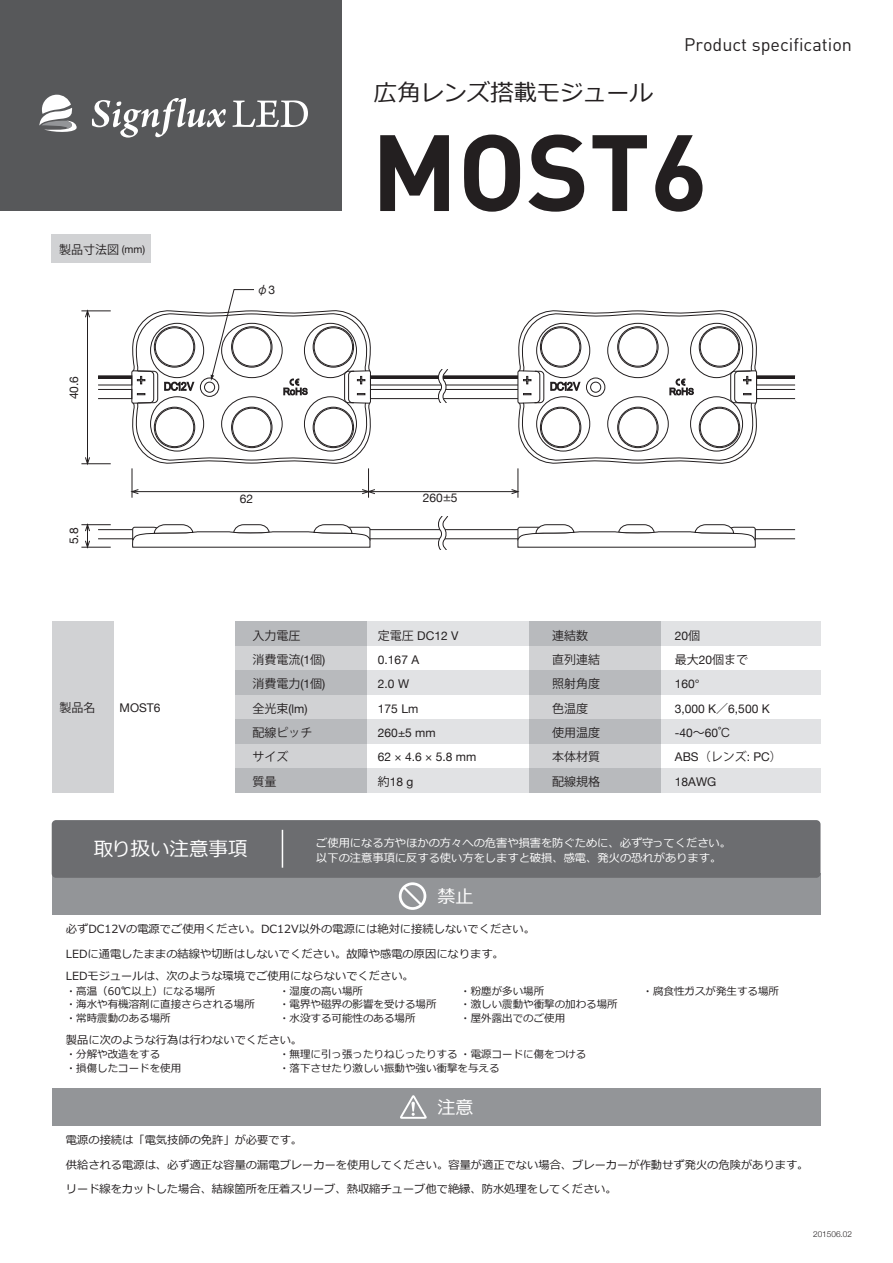
<style>
.page{position:relative;width:893px;height:1263px;background:#fff}
.page>*{position:absolute;margin:0;border:0;box-sizing:border-box;transform-origin:0 0}
.t1{font:700 106.5px "DIN";color:#231f20}
.t2{font:23.1px "Meiryo";color:#231f20}
.t3{font:19.5px "Meiryo";color:#fff}
.t4{font:18px "DIN";color:#231f20}
.t5{font:18px "Meiryo";color:#fff}
.t6{font:12px/24.3px "Helvetica Neue";color:#231f20}
.t7{font:12px/24.3px "Koz Go Pro";color:#231f20}
.t8{font:12px "Hira Kaku Pro W3";color:#231f20}
.t9{font:11.25px/24.6px "Meiryo";color:#231f20}
.t10{font:11.25px/15px "Meiryo";color:#fff}
.t11{font:10.5px "Meiryo";color:#231f20}
.t12{font:300 8.25px "Helvetica Neue";color:#231f20}
.s1{font-family:"Helvetica Neue";font-size:10.5px}
.s2{font-family:"Helvetica Neue"}
.s3{font-family:"Hira Kaku Pro W3"}
.s4{font-family:"Koz Go Pro"}
</style>
<div class="page">
<div style="left:52px;top:878px;width:768px;height:37px;background:#939598"></div>
<div style="left:52px;top:621px;width:62px;height:171px;background:#d1d2d4"></div>
<div style="left:52px;top:234px;width:99px;height:28px;background:#d1d2d4"></div>
<div style="left:52px;top:820px;width:768px;height:58px;background:#6c6d70;border-radius:4px"></div>
<div style="left:0;top:0;width:341px;height:211px;background:#57585a"></div>
<svg style="left:92px;top:98px;width:134px;height:40px"></svg>
<svg style="left:232px;top:100px;width:76px;height:27px"></svg>
<svg style="left:39px;top:95px;width:38px;height:37px"></svg>
<svg style="left:399px;top:882px;width:27px;height:28px"></svg>
<div style="left:52px;top:1089px;width:768px;height:37px;background:#939598"></div>
<hr style="left:282px;top:830px;width:1px;height:38px;background:#fff">
<svg style="left:400px;top:1095px;width:27px;height:24px"></svg>
<svg style="left:235px;top:621px;width:585px;height:25px;background:#cecfd2"></svg>
<svg style="left:235px;top:646px;width:426px;height:24px;fill:#d1d2d4"></svg>
<svg style="left:235px;top:670px;width:585px;height:25px;background:#cecfd2"></svg>
<svg style="left:235px;top:695px;width:426px;height:24px;fill:#d1d2d4"></svg>
<svg style="left:235px;top:719px;width:585px;height:25px;background:#cecfd2"></svg>
<svg style="left:235px;top:744px;width:426px;height:24px;fill:#d1d2d4"></svg>
<svg style="left:235px;top:768px;width:585px;height:24px;background:#cecfd2"></svg>
<div style="left:370px;top:389px;width:148px;height:10px;border:1px solid #231f20"></div>
<hr style="left:370px;top:376px;width:148px;height:3px;background:#231f20">
<div style="left:98px;top:389px;width:34px;height:10px;border:1px solid #231f20"></div>
<hr style="left:98px;top:376px;width:34px;height:3px;background:#231f20">
<div style="left:756px;top:389px;width:39px;height:10px;border:1px solid #231f20"></div>
<hr style="left:756px;top:376px;width:39px;height:3px;background:#231f20">
<div style="left:98px;top:529px;width:42px;height:10px;border:1px solid #231f20"></div>
<div style="left:755px;top:529px;width:40px;height:10px;border:1px solid #231f20"></div>
<div style="left:362px;top:529px;width:164px;height:10px;border:1px solid #231f20"></div>
<svg style="left:132px;top:524px;width:239px;height:24px"></svg>
<svg style="left:517px;top:524px;width:239px;height:24px"></svg>
<svg style="left:517px;top:310px;width:241px;height:154px"></svg>
<svg style="left:437px;top:369px;width:12px;height:34px"></svg>
<svg style="left:437px;top:516px;width:12px;height:34px"></svg>
<svg style="left:131px;top:289px;width:241px;height:175px"></svg>
<hr style="left:81px;top:463px;width:30px;height:1px;background:#231f20">
<hr style="left:81px;top:311px;width:30px;height:1px;background:#231f20">
<hr style="left:87px;top:311px;width:1px;height:153px;background:#231f20">
<svg style="left:85px;top:310px;width:5px;height:8px"></svg>
<svg style="left:85px;top:457px;width:5px;height:8px"></svg>
<hr style="left:81px;top:547px;width:30px;height:1px;background:#231f20">
<hr style="left:81px;top:524px;width:30px;height:1px;background:#231f20">
<svg style="left:85px;top:523px;width:5px;height:25px"></svg>
<hr style="left:368px;top:468px;width:1px;height:30px;background:#231f20">
<hr style="left:132px;top:468px;width:1px;height:30px;background:#231f20">
<hr style="left:132px;top:491px;width:236px;height:1px;background:#231f20">
<svg style="left:131px;top:489px;width:8px;height:5px"></svg>
<hr style="left:518px;top:468px;width:1px;height:30px;background:#231f20">
<hr style="left:368px;top:491px;width:150px;height:1px;background:#231f20">
<svg style="left:362px;top:489px;width:13px;height:5px"></svg>
<svg style="left:511px;top:489px;width:8px;height:5px"></svg>
<h3 class="t4" style="left:684px;top:33px;width:169px">Product specification</h3>
<p class="t7" style="left:59px;top:237px;width:88px">製品寸法図 <span class="s1">(mm)</span></p>
<p class="t6" style="left:62px;top:399px;width:25px;rotate:-90deg">40.6</p>
<p class="t6" style="left:62px;top:544px;width:18px;rotate:-90deg">5.8</p>
<p class="t7" style="left:60px;top:695px;width:102px">製品名　　<span class="s2">MOST6</span></p>
<p class="t8" style="left:256px;top:279px;width:20px">φ<span class="s2">3</span></p>
<h2 class="t2" style="left:374px;top:76px;width:280px">広角レンズ搭載モジュール</h2>
<h1 class="t1" style="left:371px;top:103px;width:338px">MOST6</h1>
<p class="t6" style="left:240px;top:486px;width:15px">62</p>
<p class="t6" style="left:423px;top:486px;width:36px">260<span class="s3">±</span>5</p>
<p class="t7" style="left:252px;top:623px;width:74px">入力電圧<br>消費電流<span class="s2">(1</span>個<span class="s2">)</span>消費電力<span class="s2">(1</span>個<span class="s2">)</span></p>
<p class="t6" style="left:252px;top:696px;width:57px"><span class="s4">全光束</span>(lm)</p>
<p class="t7" style="left:252px;top:721px;width:61px">配線ピッチサイズ<br>質量</p>
<p class="t6" style="left:378px;top:623px;width:100px"><span class="s4">定電圧</span> DC12 V<br>0.167 A<br>2.0 W<br>175 Lm<br>260±5 mm<br>62 × 4.6 × 5.8 mm<span class="s4">約</span>18 g</p>
<p class="t6" style="left:675px;top:623px;width:27px">20<span class="s4">個</span></p>
<p class="t7" style="left:552px;top:623px;width:49px">連結数直列連結照射角度色温度使用温度本体材質配線規格</p>
<p class="t7" style="left:675px;top:648px;width:75px">最大<span class="s2">20</span>個まで</p>
<p class="t6" style="left:675px;top:672px;width:108px">160°<br>3,000 K<span class="s4">／</span>6,500 K -40<span class="s4">～</span>60<span class="s3">℃<br></span>ABS<span class="s4">（レンズ</span>: PC<span class="s4">）<br></span>18AWG</p>
<h3 class="t3" style="left:94px;top:836px;width:155px">取り扱い注意事項</h3>
<p class="t10" style="left:316px;top:836px;width:416px">ご使用になる方やほかの方々への危害や損害を防ぐために、必ず守ってください。以下の注意事項に反する使い方をしますと破損、感電、発火の恐れがあります。</p>
<h3 class="t5" style="left:437px;top:884px;width:37px">禁止</h3>
<p class="t9" style="left:66px;top:917px;width:471px">必ずDC12Vの電源でご使用ください。DC12V以外の電源には絶対に接続しないでください。</p>
<p class="t9" style="left:66px;top:942px;width:439px">LEDに通電したままの結線や切断はしないでください。故障や感電の原因になります。</p>
<p class="t9" style="left:66px;top:964px;width:349px">LEDモジュールは、次のような環境でご使用にならないでください。</p>
<p class="t11" style="left:66px;top:983px;width:151px">・高温（60℃以上）になる場所</p>
<p class="t11" style="left:279px;top:983px;width:85px">・湿度の高い場所</p>
<p class="t11" style="left:460px;top:983px;width:85px">・粉塵が多い場所</p>
<p class="t11" style="left:642px;top:983px;width:138px">・腐食性ガスが発生する場所</p>
<p class="t11" style="left:66px;top:997px;width:190px">・海水や有機溶剤に直接さらされる場所</p>
<p class="t11" style="left:279px;top:997px;width:159px">・電界や磁界の影響を受ける場所</p>
<p class="t11" style="left:460px;top:997px;width:159px">・激しい震動や衝撃の加わる場所</p>
<p class="t11" style="left:66px;top:1010px;width:106px">・常時震動のある場所</p>
<p class="t11" style="left:279px;top:1010px;width:138px">・水没する可能性のある場所</p>
<p class="t11" style="left:460px;top:1010px;width:106px">・屋外露出でのご使用</p>
<p class="t11" style="left:66px;top:1047px;width:96px">・分解や改造をする</p>
<p class="t11" style="left:279px;top:1047px;width:309px">・無理に引っ張ったりねじったりする ・電源コードに傷をつける</p>
<p class="t11" style="left:66px;top:1060px;width:117px">・損傷したコードを使用</p>
<p class="t11" style="left:279px;top:1060px;width:222px">・落下させたり激しい振動や強い衝撃を与える</p>
<p class="t9" style="left:66px;top:1028px;width:238px">製品に次のような行為は行わないでください。</p>
<h3 class="t5" style="left:437px;top:1095px;width:37px">注意</h3>
<p class="t9" style="left:66px;top:1128px;width:744px">電源の接続は「電気技師の免許」が必要です。<br>供給される電源は、必ず適正な容量の漏電ブレーカーを使用してください。容量が適正でない場合、ブレーカーが作動せず発火の危険があります。リード線をカットした場合、結線箇所を圧着スリーブ、熱収縮チューブ他で絶縁、防水処理をしてください。</p>
<p class="t12" style="left:813px;top:1228px;width:40px">201506.02</p>
</div>
